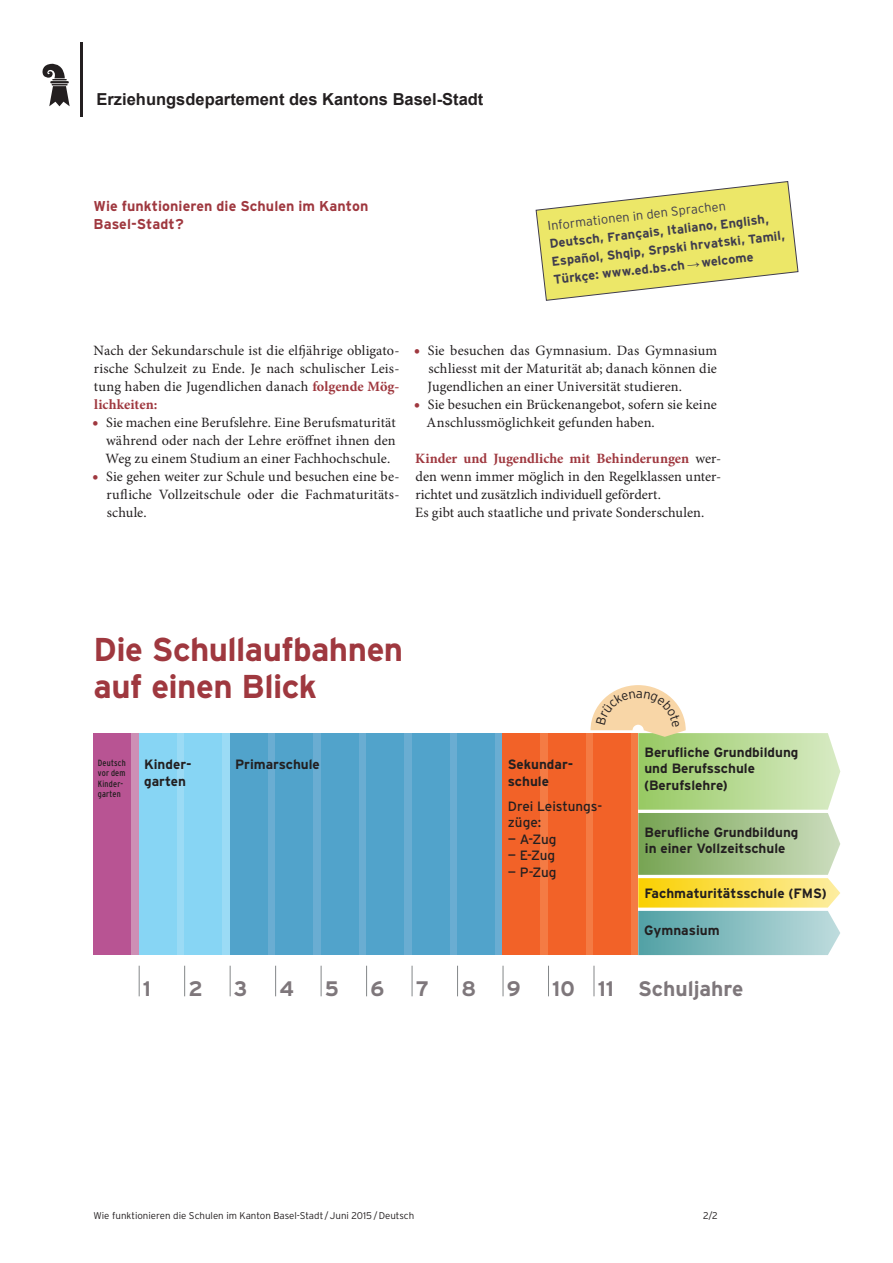
<style>
.page{position:relative;width:893px;height:1263px;background:#fff}
.page>*{position:absolute;margin:0;border:0;box-sizing:border-box;transform-origin:0 0}
.t1{font:700 33px/37.5px "Interstate";letter-spacing:-.015em;color:#9f383f}
.t2{font:700 21px "Interstate";color:#7e777b}
.t3{font:700 16.5px "Arial";color:#231f20}
.t4{font:14.25px/18px "Minion Pro";letter-spacing:.005em;color:#231f20;text-align:justify}
.t5{font:700 14.25px/18px "Interstate";letter-spacing:.005em;color:#9f383f}
.t6{font:700 13.5px/16.5px "Interstate";color:#231f20}
.t7{font:13.5px/16.5px "Interstate";color:#231f20}
.t8{font:700 12.75px/18.1px "Interstate";color:#3f3c4e}
.t9{font:300 12.75px "Interstate";color:#3f3c4e}
.t10{font:300 9.75px "Interstate";color:#231f20}
.t11{font:condensed 9px/10.5px "Interstate";letter-spacing:.025em;color:#231f20}
.s1{font-family:"Arial"}
.s2{font-weight:700;color:#9f383f}
.s3{font-weight:700;font-size:16.5px;color:#9f383f}
</style>
<div class="page">
<svg style="left:42px;top:63px;width:28px;height:43px"></svg>
<hr style="left:80px;top:43px;width:2px;height:74px;background:#231f20">
<div style="left:94px;top:733px;width:48px;height:222px;background:#cd8fb5"></div>
<div style="left:94px;top:733px;width:37px;height:222px;background:#b85493"></div>
<div style="left:236px;top:733px;width:267px;height:222px;background:#6aadd2"></div>
<div style="left:527px;top:733px;width:111px;height:222px;background:#f47b44"></div>
<div style="left:139px;top:733px;width:92px;height:222px;background:#9bdbf5"></div>
<div style="left:139px;top:733px;width:37px;height:222px;background:#87d5f4"></div>
<div style="left:184px;top:733px;width:38px;height:222px;background:#87d5f4"></div>
<div style="left:230px;top:733px;width:37px;height:222px;background:#51a3cb"></div>
<div style="left:321px;top:733px;width:37px;height:222px;background:#51a3cb"></div>
<div style="left:275px;top:733px;width:38px;height:222px;background:#51a3cb"></div>
<div style="left:366px;top:733px;width:38px;height:222px;background:#51a3cb"></div>
<div style="left:412px;top:733px;width:37px;height:222px;background:#51a3cb"></div>
<div style="left:457px;top:733px;width:38px;height:222px;background:#51a3cb"></div>
<div style="left:503px;top:733px;width:37px;height:222px;background:#f26228"></div>
<div style="left:548px;top:733px;width:38px;height:222px;background:#f26228"></div>
<hr style="left:139px;top:966px;width:1px;height:30px;background:#848789">
<hr style="left:230px;top:966px;width:1px;height:30px;background:#848789">
<hr style="left:321px;top:966px;width:1px;height:30px;background:#848789">
<hr style="left:412px;top:966px;width:1px;height:30px;background:#848789">
<hr style="left:548px;top:966px;width:1px;height:30px;background:#848789">
<hr style="left:184px;top:966px;width:1px;height:30px;background:#848789">
<hr style="left:275px;top:966px;width:1px;height:30px;background:#848789">
<hr style="left:366px;top:966px;width:1px;height:30px;background:#848789">
<hr style="left:503px;top:966px;width:1px;height:30px;background:#848789">
<hr style="left:457px;top:966px;width:1px;height:30px;background:#848789">
<hr style="left:594px;top:966px;width:1px;height:30px;background:#848789">
<svg style="left:535px;top:181px;width:264px;height:120px"></svg>
<svg style="left:590px;top:685px;width:250px;height:270px"></svg>
<p class="t3" style="left:97px;top:88px;width:388px">Erziehungsdepartement des Kantons Basel-Stadt</p>
<p class="t5" style="left:94px;top:196px;width:276px">Wie funktionieren die Schulen im Kanton<br>Basel-Stadt?</p>
<p class="t9" style="left:547px;top:218px;width:181px;rotate:-6deg">Informationen in den Sprachen</p>
<p class="t8" style="left:549px;top:234px;width:236px;rotate:-6deg">Deutsch, Français, Italiano, English,<br>Español, Shqip, Srpski hrvatski, Tamil,<br>Türkçe: www.ed.bs.ch <span class="s1">→</span> welcome</p>
<p class="t4" style="left:94px;top:341px;width:307px">Nach der Sekundarschule ist die elfjährige obligato&shy;rische Schulzeit zu Ende. Je nach schulischer Leis&shy;tung haben die Jugendlichen danach <span class="s2">folgende Mög&shy;lichkeiten:</span></p>
<p class="t4" style="left:105px;top:413px;width:292px;text-indent:-13px"><span class="s3">•</span> Sie machen eine Berufslehre. Eine Berufsmaturität während oder nach der Lehre eröffnet ihnen den Weg zu einem Studium an einer Fachhochschule.</p>
<p class="t4" style="left:107px;top:467px;width:294px;text-indent:-15px"><span class="s3">•</span> Sie gehen weiter zur Schule und besuchen eine be&shy;rufliche Vollzeitschule oder die Fachmaturitäts&shy;schule.</p>
<p class="t4" style="left:428px;top:341px;width:291px;text-indent:-14px"><span class="s3">•</span> Sie besuchen das Gymnasium. Das Gymnasium schliesst mit der Maturität ab; danach können die Jugendlichen an einer Universität studieren.</p>
<p class="t4" style="left:427px;top:395px;width:292px;text-indent:-13px"><span class="s3">•</span> Sie besuchen ein Brückenangebot, sofern sie keine<br>Anschlussmöglichkeit gefunden haben.</p>
<p class="t4" style="left:415px;top:449px;width:308px;text-align:left"><span class="s2">Kinder und Jugendliche mit Behinderungen</span> wer&shy;den wenn immer möglich in den Regelklassen unter&shy;richtet und zusätzlich individuell gefördert.<br>Es gibt auch staatliche und private Sonderschulen.</p>
<h1 class="t1" style="left:94px;top:630px;width:311px">Die Schullaufbahnen auf einen Blick</h1>
<p class="t11" style="left:98px;top:757px;width:30px">Deutsch vor dem<br>Kinder&shy;garten</p>
<p class="t6" style="left:144px;top:756px;width:49px">Kinder&shy;garten</p>
<p class="t6" style="left:235px;top:756px;width:86px">Primarschule</p>
<p class="t6" style="left:508px;top:756px;width:67px">Sekundar&shy;schule</p>
<p class="t7" style="left:508px;top:797px;width:96px">Drei Leistungs&shy;züge:</p>
<p class="t7" style="left:508px;top:830px;width:50px">— A-Zug</p>
<p class="t7" style="left:508px;top:847px;width:49px">— E-Zug</p>
<p class="t7" style="left:508px;top:863px;width:50px">— P-Zug</p>
<h2 class="t2" style="left:143px;top:977px;width:10px">1</h2>
<h2 class="t2" style="left:188px;top:977px;width:16px">2</h2>
<h2 class="t2" style="left:234px;top:977px;width:15px">3</h2>
<h2 class="t2" style="left:279px;top:977px;width:16px">4</h2>
<h2 class="t2" style="left:325px;top:977px;width:16px">5</h2>
<h2 class="t2" style="left:370px;top:977px;width:15px">6</h2>
<h2 class="t2" style="left:416px;top:977px;width:15px">7</h2>
<h2 class="t2" style="left:461px;top:977px;width:16px">8</h2>
<h2 class="t2" style="left:507px;top:977px;width:15px">9</h2>
<h2 class="t2" style="left:552px;top:977px;width:63px">10 11</h2>
<p class="t6" style="left:644px;top:744px;width:156px">Berufliche Grundbildung und Berufsschule (Berufslehre)</p>
<p class="t6" style="left:645px;top:823px;width:155px">Berufliche Grundbildung in einer Vollzeitschule</p>
<p class="t6" style="left:645px;top:884px;width:184px">Fachmaturitätsschule (FMS)</p>
<p class="t6" style="left:644px;top:921px;width:77px">Gymnasium</p>
<h2 class="t2" style="left:638px;top:977px;width:107px">Schuljahre</h2>
<p class="t10" style="left:94px;top:1210px;width:322px">Wie funktionieren die Schulen im Kanton Basel-Stadt /Juni 2015/Deutsch</p>
<p class="t10" style="left:703px;top:1210px;width:16px">2/2</p>
</div>
